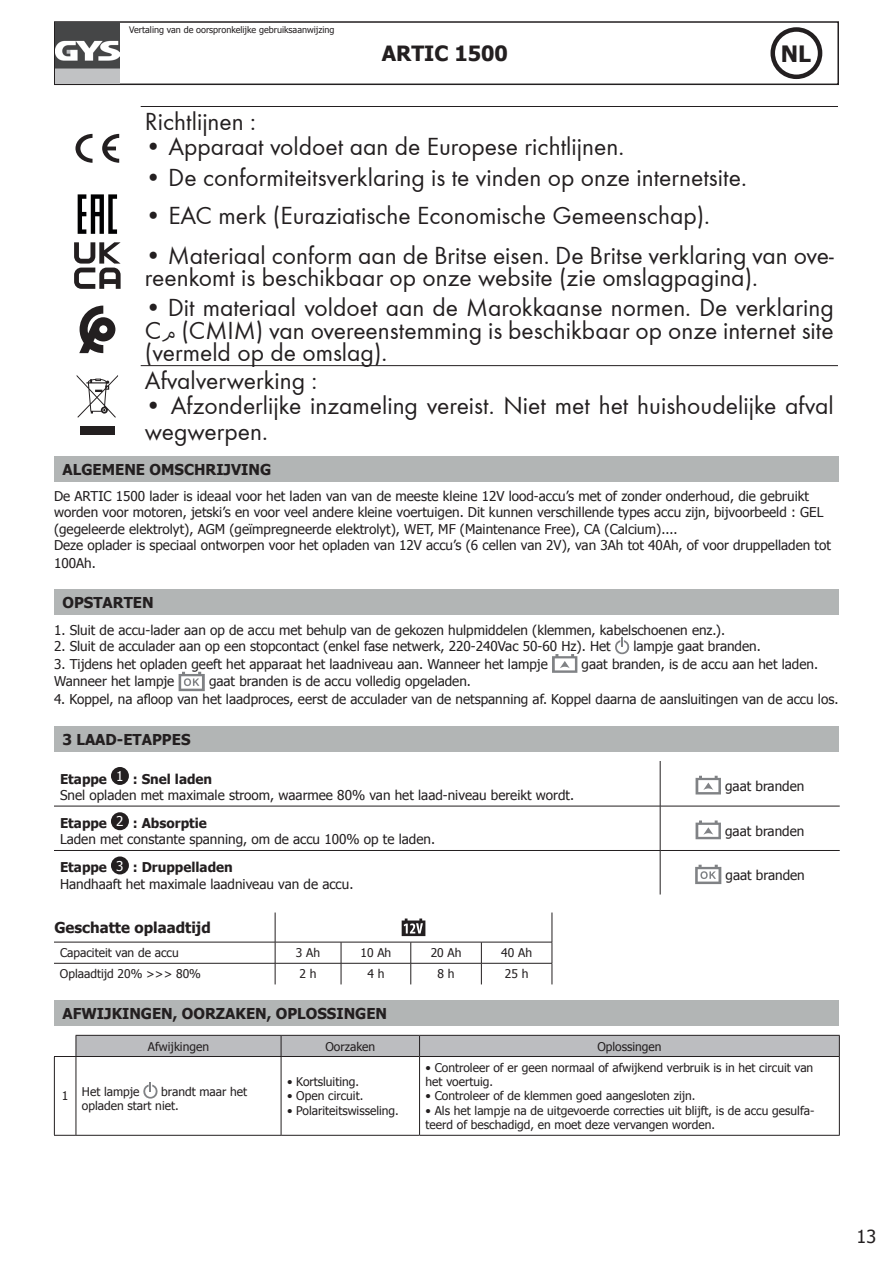
<style>
.page{position:relative;width:893px;height:1263px;background:#fff}
.page>*{position:absolute;margin:0;border:0;box-sizing:border-box;transform-origin:0 0}
.t1{font:25.5px/22.5px "Futura";color:#231f20}
.t2{font:700 22.5px "Tahoma";color:#231f20}
.t3{font:700 21px "Tahoma";color:#231f20}
.t4{font:18px "Tahoma";color:#231f20}
.t5{font:700 15px "Tahoma";color:#231f20}
.t6{font:13.5px/16.2px "Tahoma";color:#231f20}
.t7{font:12px/14.4px "Tahoma";color:#231f20}
.t8{font:9px "Tahoma";color:#231f20}
.s1{font-family:"Myriad Arabic"}
.s2{font-weight:700}
.s3{color:#fff}
</style>
<div class="page">
<div style="left:54px;top:21px;width:785px;height:64px;border:2px solid #231f20"></div>
<img style="left:55px;top:23px;width:64px;height:61px">
<div style="left:770px;top:27px;width:52px;height:52px;border:4px solid #231f20;border-radius:50%"></div>
<hr style="left:141px;top:106px;width:697px;height:1px;background:#231f20">
<hr style="left:141px;top:365px;width:697px;height:1px;background:#231f20">
<svg style="left:75px;top:134px;width:18px;height:29px"></svg>
<svg style="left:102px;top:134px;width:17px;height:29px"></svg>
<svg style="left:78px;top:194px;width:39px;height:40px"></svg>
<svg style="left:74px;top:242px;width:47px;height:47px"></svg>
<svg style="left:79px;top:306px;width:36px;height:47px"></svg>
<div style="left:80px;top:426px;width:35px;height:9px;background:#231f20"></div>
<svg style="left:77px;top:375px;width:41px;height:43px"></svg>
<div style="left:54px;top:456px;width:784px;height:26px;background:#b2b5b5"></div>
<div style="left:54px;top:589px;width:784px;height:26px;background:#b2b5b5"></div>
<svg style="left:615px;top:637px;width:15px;height:17px"></svg>
<svg style="left:552px;top:654px;width:25px;height:19px"></svg>
<svg style="left:179px;top:672px;width:26px;height:19px"></svg>
<div style="left:54px;top:726px;width:784px;height:26px;background:#b2b5b5"></div>
<hr style="left:54px;top:806px;width:606px;height:1px;background:#231f20">
<hr style="left:660px;top:806px;width:180px;height:1px;background:#231f20">
<hr style="left:54px;top:850px;width:606px;height:1px;background:#231f20">
<hr style="left:660px;top:850px;width:180px;height:1px;background:#231f20">
<hr style="left:660px;top:761px;width:1px;height:45px;background:#231f20">
<hr style="left:660px;top:806px;width:1px;height:44px;background:#231f20">
<hr style="left:660px;top:851px;width:1px;height:43px;background:#231f20">
<div style="left:111px;top:767px;width:18px;height:18px;background:#231f20;border-radius:50%"></div>
<svg style="left:696px;top:776px;width:25px;height:18px"></svg>
<div style="left:111px;top:812px;width:18px;height:18px;background:#231f20;border-radius:50%"></div>
<svg style="left:696px;top:820px;width:25px;height:19px"></svg>
<div style="left:111px;top:856px;width:18px;height:18px;background:#231f20;border-radius:50%"></div>
<svg style="left:695px;top:865px;width:26px;height:19px"></svg>
<hr style="left:275px;top:912px;width:1px;height:30px;background:#231f20">
<hr style="left:552px;top:912px;width:1px;height:30px;background:#231f20">
<hr style="left:54px;top:942px;width:221px;height:1px;background:#231f20">
<hr style="left:275px;top:942px;width:66px;height:1px;background:#231f20">
<hr style="left:341px;top:942px;width:70px;height:1px;background:#231f20">
<hr style="left:411px;top:942px;width:70px;height:1px;background:#231f20">
<hr style="left:481px;top:942px;width:71px;height:1px;background:#231f20">
<hr style="left:54px;top:963px;width:221px;height:1px;background:#231f20">
<hr style="left:275px;top:963px;width:66px;height:1px;background:#231f20">
<svg style="left:275px;top:942px;width:1px;height:42px"></svg>
<hr style="left:341px;top:963px;width:70px;height:1px;background:#231f20">
<svg style="left:341px;top:942px;width:1px;height:42px"></svg>
<hr style="left:411px;top:963px;width:70px;height:1px;background:#231f20">
<svg style="left:411px;top:942px;width:1px;height:42px"></svg>
<hr style="left:481px;top:963px;width:71px;height:1px;background:#231f20">
<svg style="left:481px;top:942px;width:1px;height:42px"></svg>
<svg style="left:552px;top:942px;width:1px;height:42px"></svg>
<svg style="left:402px;top:918px;width:23px;height:18px"></svg>
<div style="left:54px;top:1000px;width:784px;height:25px;background:#b2b5b5"></div>
<svg style="left:54px;top:1035px;width:786px;height:22px;background:#b7b8bb"></svg>
<hr style="left:54px;top:1057px;width:1px;height:78px;background:#231f20">
<hr style="left:76px;top:1056px;width:205px;height:1px;background:#231f20">
<hr style="left:76px;top:1057px;width:1px;height:78px;background:#231f20">
<hr style="left:281px;top:1056px;width:139px;height:1px;background:#231f20">
<hr style="left:281px;top:1057px;width:1px;height:78px;background:#231f20">
<hr style="left:420px;top:1056px;width:420px;height:1px;background:#231f20">
<hr style="left:419px;top:1057px;width:1px;height:78px;background:#231f20">
<hr style="left:839px;top:1057px;width:1px;height:78px;background:#231f20">
<svg style="left:54px;top:1135px;width:22px;height:1px"></svg>
<hr style="left:76px;top:1135px;width:205px;height:1px;background:#231f20">
<hr style="left:281px;top:1135px;width:139px;height:1px;background:#231f20">
<hr style="left:420px;top:1135px;width:420px;height:1px;background:#231f20">
<svg style="left:143px;top:1082px;width:15px;height:16px"></svg>
<p class="t8" style="left:129px;top:24px;width:207px">Vertaling van de oorspronkelijke gebruiksaanwijzing</p>
<h3 class="t3" style="left:382px;top:39px;width:128px">ARTIC 1500</h3>
<h2 class="t2" style="left:781px;top:38px;width:32px">NL</h2>
<h1 class="t1" style="left:145px;top:110px;width:113px">Richtlijnen :</h1>
<h1 class="t1" style="left:145px;top:136px;width:481px">• Apparaat voldoet aan de Europese richtlijnen.</h1>
<h1 class="t1" style="left:145px;top:166px;width:603px">• De conformiteitsverklaring is te vinden op onze internetsite.</h1>
<h1 class="t1" style="left:145px;top:204px;width:566px">• EAC merk (Euraziatische Economische Gemeenschap).</h1>
<h1 class="t1" style="left:145px;top:244px;width:690px">• Materiaal conform aan de Britse eisen. De Britse verklaring van ove&shy;reenkomt is beschikbaar op onze website (zie omslagpagina).</h1>
<h1 class="t1" style="left:145px;top:297px;width:690px;text-align:justify">• Dit materiaal voldoet aan de Marokkaanse normen. De verklaring C<span class="s1">م</span> )CMIM) van overeenstemming is beschikbaar op onze internet site (vermeld op de omslag).</h1>
<h1 class="t1" style="left:145px;top:369px;width:174px">Afvalverwerking :</h1>
<h1 class="t1" style="left:145px;top:393px;width:690px;line-height:25.5px">• Afzonderlijke inzameling vereist. Niet met het huishoudelijke afval wegwerpen.</h1>
<p class="t5" style="left:63px;top:459px;width:210px">ALGEMENE OMSCHRIJVING</p>
<p class="t6" style="left:54px;top:488px;width:778px">De ARTIC 1500 lader is ideaal voor het laden van van de meeste kleine 12V lood-accu’s met of zonder onderhoud, die gebruikt worden voor motoren, jetski’s en voor veel andere kleine voertuigen. Dit kunnen verschillende types accu zijn, bijvoorbeeld : GEL (gegeleerde elektrolyt), AGM (geïmpregneerde elektrolyt), WET, MF (Maintenance Free), CA (Calcium)....<br>Deze oplader is speciaal ontworpen voor het opladen van 12V accu’s (6 cellen van 2V), van 3Ah tot 40Ah, of voor druppelladen tot</p>
<p class="t6" style="left:54px;top:554px;width:43px">100Ah.</p>
<p class="t5" style="left:63px;top:592px;width:93px">OPSTARTEN</p>
<p class="t6" style="left:54px;top:621px;width:673px">1. Sluit de accu-lader aan op de accu met behulp van de gekozen hulpmiddelen (klemmen, kabelschoenen enz.).</p>
<p class="t6" style="left:54px;top:638px;width:558px">2. Sluit de acculader aan op een stopcontact (enkel fase netwerk, 220-240Vac 50-60 Hz). Het</p>
<p class="t6" style="left:633px;top:638px;width:129px">lampje gaat branden.</p>
<p class="t6" style="left:54px;top:655px;width:495px">3. Tijdens het opladen geeft het apparaat het laadniveau aan. Wanneer het lampje</p>
<p class="t6" style="left:582px;top:655px;width:238px">gaat branden, is de accu aan het laden.</p>
<p class="t6" style="left:54px;top:673px;width:122px">Wanneer het lampje</p>
<p class="t6" style="left:209px;top:673px;width:263px">gaat branden is de accu volledig opgeladen.</p>
<p class="t6" style="left:54px;top:691px;width:786px">4. Koppel, na afloop van het laadproces, eerst de acculader van de netspanning af. Koppel daarna de aansluitingen van de accu los.</p>
<p class="t5" style="left:63px;top:729px;width:130px">3 LAAD-ETAPPES</p>
<p class="t6" style="left:60px;top:770px;width:516px"><span class="s2">Etappe</span> <sup>1</sup> <span class="s2">: Snel laden<br></span>Snel opladen met maximale stroom, waarmee 80% van het laad-niveau bereikt wordt.</p>
<p class="t6" style="left:725px;top:778px;width:81px">gaat branden</p>
<p class="t6" style="left:60px;top:814px;width:377px"><span class="s2">Etappe</span> <span class="s3">2</span> <span class="s2">: Absorptie<br></span>Laden met constante spanning, om de accu 100% op te laden.</p>
<p class="t6" style="left:725px;top:822px;width:81px">gaat branden</p>
<p class="t6" style="left:60px;top:859px;width:295px"><span class="s2">Etappe</span> <span class="s3">3</span> <span class="s2">: Druppelladen<br></span>Handhaaft het maximale laadniveau van de accu.</p>
<p class="t6" style="left:726px;top:867px;width:81px">gaat branden</p>
<p class="t5" style="left:54px;top:917px;width:158px">Geschatte oplaadtijd</p>
<p class="t7" style="left:60px;top:945px;width:120px">Capaciteit van de accu</p>
<p class="t7" style="left:296px;top:945px;width:26px">3 Ah</p>
<p class="t7" style="left:361px;top:945px;width:32px">10 Ah</p>
<p class="t7" style="left:431px;top:945px;width:32px">20 Ah</p>
<p class="t7" style="left:501px;top:945px;width:32px">40 Ah</p>
<p class="t7" style="left:60px;top:966px;width:143px">Oplaadtijd 20% &gt;&gt;&gt; 80%</p>
<p class="t7" style="left:300px;top:966px;width:19px">2 h</p>
<p class="t7" style="left:367px;top:966px;width:19px">4 h</p>
<p class="t7" style="left:438px;top:966px;width:19px">8 h</p>
<p class="t7" style="left:505px;top:966px;width:25px">25 h</p>
<p class="t5" style="left:63px;top:1002px;width:326px">AFWIJKINGEN, OORZAKEN, OPLOSSINGEN</p>
<p class="t7" style="left:148px;top:1038px;width:63px">Afwijkingen</p>
<p class="t7" style="left:325px;top:1038px;width:51px">Oorzaken</p>
<p class="t7" style="left:597px;top:1038px;width:66px">Oplossingen</p>
<p class="t7" style="left:62px;top:1083px;width:79px">1 Het lampje</p>
<p class="t7" style="left:426px;top:1059px;width:389px">• Controleer of er geen normaal of afwijkend verbruik is in het circuit van het voertuig.</p>
<p class="t7" style="left:426px;top:1088px;width:271px">• Controleer of de klemmen goed aangesloten zijn.</p>
<p class="t7" style="left:426px;top:1103px;width:390px">• Als het lampje na de uitgevoerde correcties uit blijft, is de accu gesulfa&shy;teerd of beschadigd, en moet deze vervangen worden.</p>
<p class="t7" style="left:287px;top:1074px;width:74px">• Kortsluiting.</p>
<p class="t7" style="left:287px;top:1088px;width:78px">• Open circuit.</p>
<p class="t7" style="left:287px;top:1103px;width:113px">• Polariteitswisseling.</p>
<p class="t7" style="left:82px;top:1083px;width:167px;text-indent:79px">brandt maar het opladen start niet.</p>
<h3 class="t4" style="left:856px;top:1224px;width:21px">13</h3>
</div>
